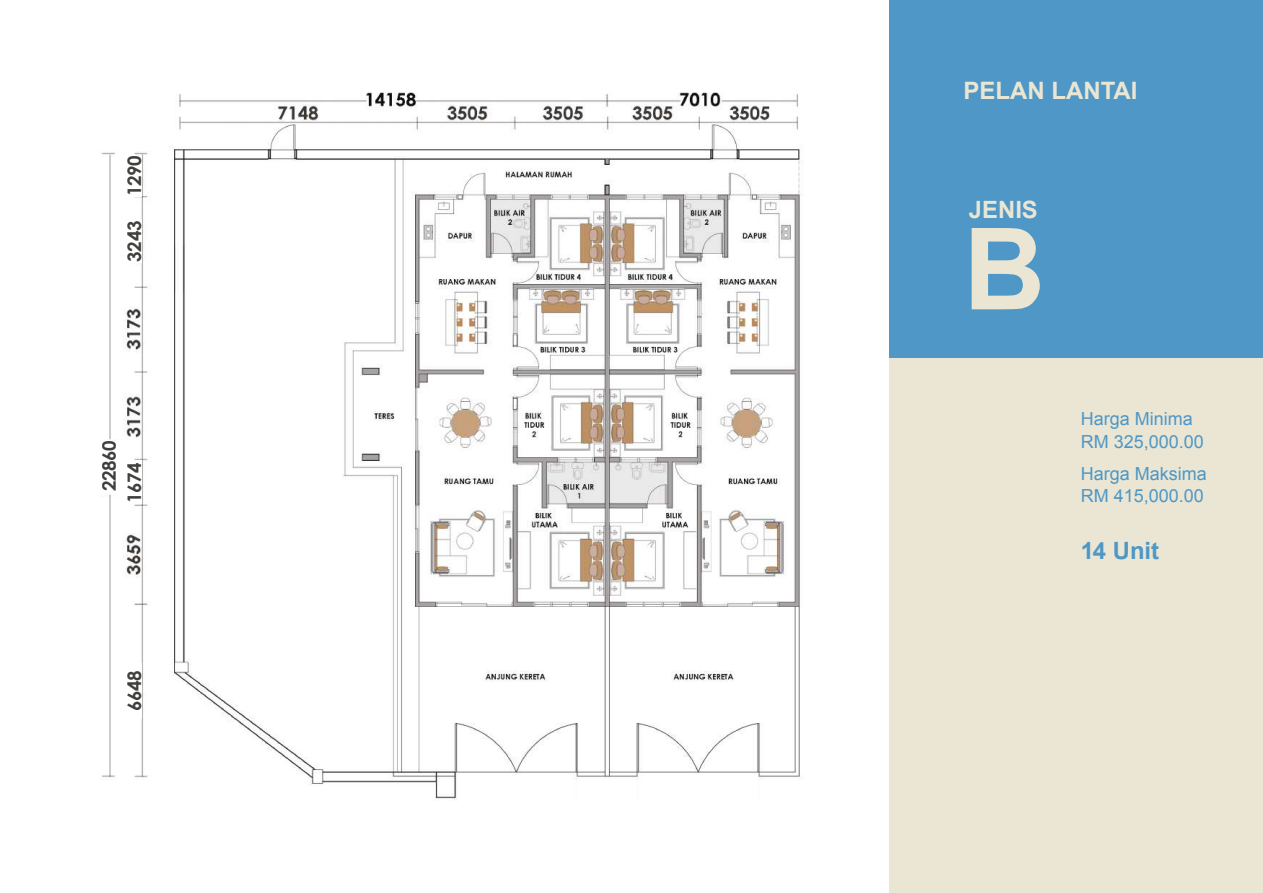
<style>
.page{position:relative;width:1263px;height:893px;background:#fff}
.page>*{position:absolute;margin:0;border:0;box-sizing:border-box;transform-origin:0 0}
.t1{font:700 113.55px "Arial";color:#eae6d3}
.t2{font:700 24px "Arial";color:#eae6d3}
.t3{font:700 23.85px "Arial";color:#4e97c6}
.t4{font:700 23.85px "Arial";color:#eae6d3}
.t5{font:700 18.75px "Century Gothic";letter-spacing:-.025em;color:#1d1d1b}
.t6{font:18px/22.2px "Arial";color:#4e97c6}
</style>
<div class="page">
<div style="left:889px;top:357px;width:374px;height:536px;background:#eae6d3"></div>
<div style="left:889px;top:0;width:374px;height:357px;background:#4e97c6"></div>
<img style="left:101px;top:92px;width:701px;height:707px">
<div style="left:120px;top:663px;width:21px;height:55px;background:#fff"></div>
<div style="left:120px;top:461px;width:21px;height:43px;background:#fff"></div>
<div style="left:120px;top:156px;width:22px;height:40px;background:#fff"></div>
<div style="left:99px;top:441px;width:21px;height:53px;background:#fff"></div>
<div style="left:120px;top:219px;width:21px;height:43px;background:#fff"></div>
<p class="t5" style="left:120px;top:196px;width:42px;rotate:-90deg">1290</p>
<p class="t5" style="left:120px;top:262px;width:43px;rotate:-90deg">3243</p>
<p class="t5" style="left:95px;top:491px;width:52px;rotate:-90deg">22860</p>
<p class="t5" style="left:120px;top:503px;width:42px;rotate:-90deg">1674</p>
<p class="t5" style="left:120px;top:701px;width:33px;rotate:-90deg">096</p>
<p class="t5" style="left:120px;top:711px;width:42px;rotate:-90deg">6648</p>
<h2 class="t2" style="left:963px;top:75px;width:176px">PELAN LANTAI</h2>
<h3 class="t4" style="left:969px;top:194px;width:70px">JENIS</h3>
<h1 class="t1" style="left:963px;top:195px;width:84px">B</h1>
<p class="t6" style="left:1081px;top:408px;width:125px">Harga Minima<br>RM 325,000.00</p>
<p class="t6" style="left:1081px;top:463px;width:128px">Harga Maksima<br>RM 415,000.00</p>
<h3 class="t3" style="left:1081px;top:535px;width:80px">14 Unit</h3>
</div>
